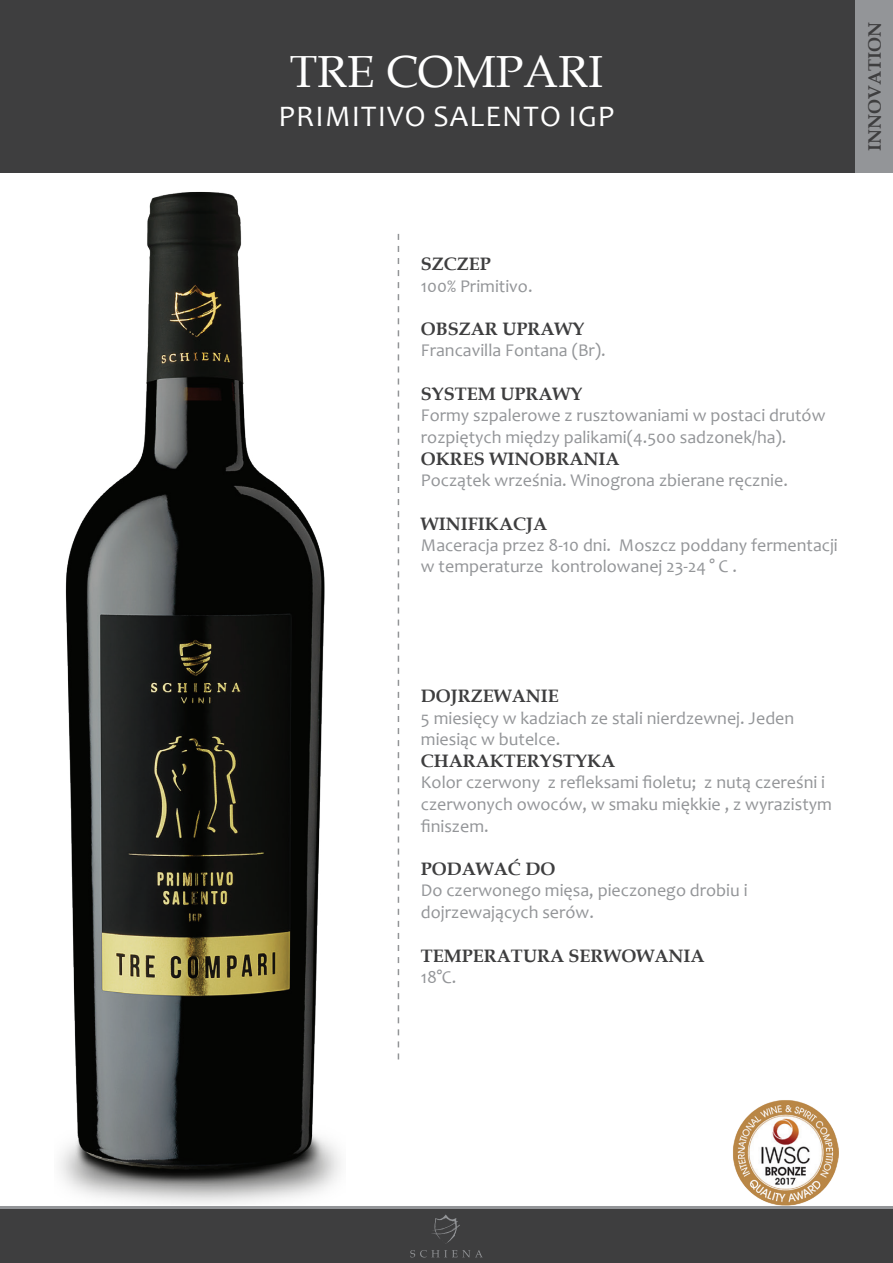
<style>
.page{position:relative;width:893px;height:1263px;background:#fff}
.page>*{position:absolute;margin:0;border:0;box-sizing:border-box;transform-origin:0 0}
.t1{font:45px "Book Antiqua";color:#fff}
.t2{font:30px "Candara";letter-spacing:.04em;color:#fff}
.t3{font:18px/21.6px "Candara";color:#939598}
.t4{font:700 18px "Book Antiqua";color:#3e3e3f}
</style>
<div class="page">
<div style="left:0;top:1209px;width:893px;height:54px;background:#3e3e3f"></div>
<hr style="left:0;top:1206px;width:893px;height:3px;background:#939598">
<div style="left:0;top:0;width:893px;height:173px;background:#3e3e3f"></div>
<svg style="left:398px;top:234px;width:1px;height:825px"></svg>
<div style="left:855px;top:0;width:38px;height:173px;background:#939598"></div>
<svg style="left:432px;top:1214px;width:28px;height:30px"></svg>
<svg style="left:410px;top:1250px;width:72px;height:7px"></svg>
<img style="left:59px;top:192px;width:282px;height:1012px">
<img style="left:733px;top:1100px;width:106px;height:106px">
<h1 class="t1" style="left:290px;top:40px;width:315px">TRE COMPARI</h1>
<h2 class="t2" style="left:278px;top:97px;width:337px">primitivo salento igp</h2>
<p class="t4" style="left:862px;top:151px;width:130px;rotate:-90deg">INNOVATION</p>
<p class="t4" style="left:421px;top:252px;width:72px">SZCZEP</p>
<p class="t3" style="left:421px;top:275px;width:113px">100% Primitivo.</p>
<p class="t4" style="left:421px;top:317px;width:165px">OBSZAR UPRAWY</p>
<p class="t3" style="left:421px;top:340px;width:186px">Francavilla Fontana (Br).</p>
<p class="t4" style="left:421px;top:382px;width:163px">SYSTEM UPRAWY</p>
<p class="t3" style="left:421px;top:404px;width:406px">Formy szpalerowe z rusztowaniami w postaci drutów rozpiętych między palikami(4.500 sadzonek/ha).</p>
<p class="t3" style="left:421px;top:469px;width:368px">Początek września. Winogrona zbierane ręcznie.</p>
<p class="t4" style="left:421px;top:446px;width:200px">OKRES WINOBRANIA</p>
<p class="t4" style="left:421px;top:511px;width:128px">WINIFIKACJA</p>
<p class="t3" style="left:421px;top:534px;width:418px">Maceracja przez 8-10 dni. Moszcz poddany fermentacji w temperaturze kontrolowanej 23-24 ° C .</p>
<p class="t4" style="left:421px;top:684px;width:139px">DOJRZEWANIE</p>
<p class="t3" style="left:421px;top:707px;width:375px">5 miesięcy w kadziach ze stali nierdzewnej. Jeden miesiąc w butelce.</p>
<p class="t3" style="left:421px;top:772px;width:412px">Kolor czerwony z refleksami fioletu; z nutą czereśni i czerwonych owoców, w smaku miękkie , z wyrazistym finiszem.</p>
<p class="t4" style="left:421px;top:749px;width:196px">CHARAKTERYSTYKA</p>
<p class="t4" style="left:421px;top:857px;width:136px">PODAWAĆ DO</p>
<p class="t3" style="left:421px;top:880px;width:328px">Do czerwonego mięsa, pieczonego drobiu i dojrzewających serów.</p>
<p class="t4" style="left:421px;top:943px;width:285px">TEMPERATURA SERWOWANIA</p>
<p class="t3" style="left:421px;top:966px;width:37px">18°C.</p>
</div>
